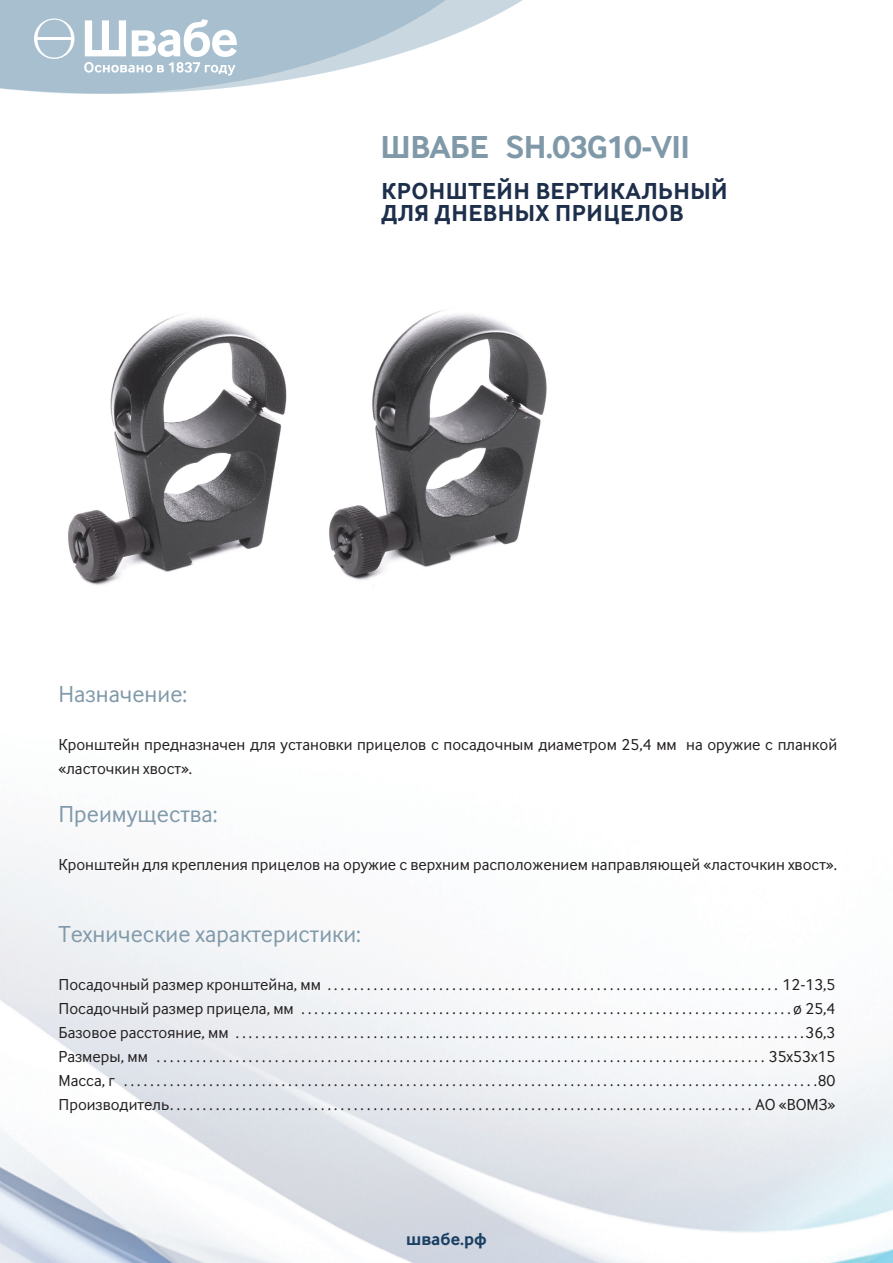
<style>
.page{position:relative;width:893px;height:1263px;background:#fff}
.page>*{position:absolute;margin:0;border:0;box-sizing:border-box;transform-origin:0 0}
.Заголовок_в_артикуле{font:700 33px "Inter Face Corp";letter-spacing:-.02em;color:#8099a9}
.Подзаголовок_2{font:24px "Inter Face Corp";color:#8099a9}
.Заголовок_в_артикуле-2{font:700 24px/22.5px "Inter Face Corp";letter-spacing:.02em;color:#1e2f4c}
.tabl_text2{font:700 18px "Inter Face Corp";color:#1b4064}
.tabl_text3{font:16.5px "Inter Face Corp";color:#231f20}
.Основной_текст{font:16.5px/24px "Inter Face Corp";color:#231f20}
</style>
<div class="page">
<img style="left:0;top:824px;width:893px;height:439px">
<img style="left:0;top:0;width:523px;height:94px">
<svg style="left:34px;top:18px;width:40px;height:41px"></svg>
<svg style="left:84px;top:19px;width:153px;height:56px"></svg>
<img style="left:68px;top:310px;width:479px;height:275px">
<p class="Заголовок_в_артикуле" style="left:381px;top:128px;width:311px">ШВАБЕ SH.03G10-VII</p>
<p class="Заголовок_в_артикуле-2" style="left:381px;top:179px;width:348px">КРОНШТЕЙН ВЕРТИКАЛЬНЫЙ<br>ДЛЯ ДНЕВНЫХ ПРИЦЕЛОВ</p>
<p class="Подзаголовок_2" style="left:58px;top:680px;width:130px">Назначение:</p>
<p class="Основной_текст" style="left:58px;top:732px;width:780px">Кронштейн предназначен для установки прицелов с посадочным диаметром 25,4 мм на оружие с планкой «ласточкин хвост».</p>
<p class="Подзаголовок_2" style="left:58px;top:800px;width:161px">Преимущества:</p>
<p class="Основной_текст" style="left:58px;top:852px;width:779px">Кронштейн для крепления прицелов на оружие с верхним расположением направляющей «ласточкин хвост».</p>
<p class="Подзаголовок_2" style="left:58px;top:920px;width:304px">Технические характеристики:</p>
<p class="tabl_text3" style="left:58px;top:975px;width:779px">Посадочный размер кронштейна, мм . . . . . . . . . . . . . . . . . . . . . . . . . . . . . . . . . . . . . . . . . . . . . . . . . . . . . . . . . . . . . . . . . . . . . 12-13,5</p>
<p class="tabl_text3" style="left:58px;top:999px;width:779px">Посадочный размер прицела, мм . . . . . . . . . . . . . . . . . . . . . . . . . . . . . . . . . . . . . . . . . . . . . . . . . . . . . . . . . . . . . . . . . . . . . . . . . . ø 25,4</p>
<p class="tabl_text3" style="left:58px;top:1023px;width:779px">Базовое расстояние, мм . . . . . . . . . . . . . . . . . . . . . . . . . . . . . . . . . . . . . . . . . . . . . . . . . . . . . . . . . . . . . . . . . . . . . . . . . . . . . . . . . . . . . . 36,3</p>
<p class="tabl_text3" style="left:58px;top:1047px;width:779px">Размеры, мм . . . . . . . . . . . . . . . . . . . . . . . . . . . . . . . . . . . . . . . . . . . . . . . . . . . . . . . . . . . . . . . . . . . . . . . . . . . . . . . . . . . . . . . . . . . . . 35х53х15</p>
<p class="tabl_text3" style="left:58px;top:1071px;width:779px">Масса, г . . . . . . . . . . . . . . . . . . . . . . . . . . . . . . . . . . . . . . . . . . . . . . . . . . . . . . . . . . . . . . . . . . . . . . . . . . . . . . . . . . . . . . . . . . . . . . . . . . . . . . . . . 80</p>
<p class="tabl_text3" style="left:58px;top:1095px;width:779px">Производитель . . . . . . . . . . . . . . . . . . . . . . . . . . . . . . . . . . . . . . . . . . . . . . . . . . . . . . . . . . . . . . . . . . . . . . . . . . . . . . . . . . . . . . . . . АО «ВОМЗ»</p>
<p class="tabl_text2" style="left:406px;top:1228px;width:82px">швабе.рф</p>
</div>
